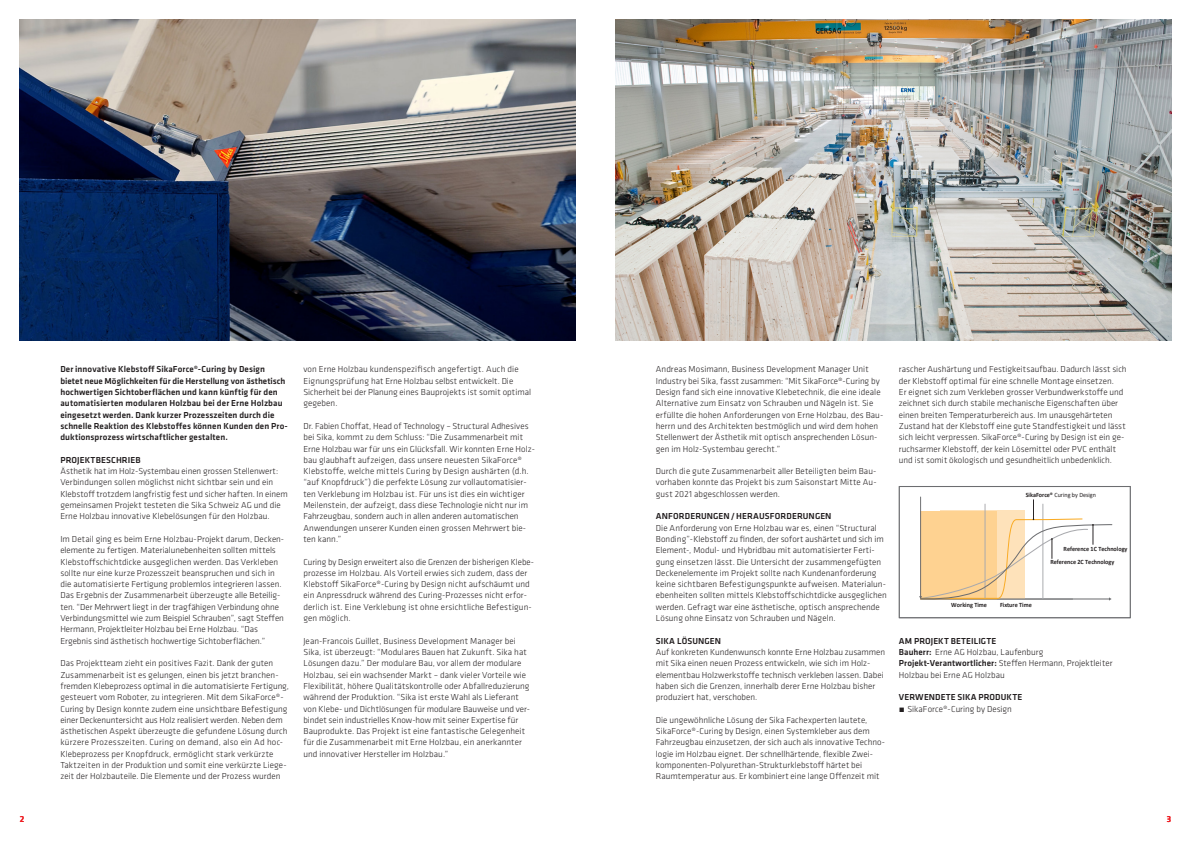
<style>
.page{position:relative;width:1191px;height:842px;background:#fff}
.page>*{position:absolute;margin:0;border:0;box-sizing:border-box;transform-origin:0 0}
.SI_Copy_Magazine_A4{font:300 9px/11.3px "Klavika";letter-spacing:.005em;color:#231f20}
.SI_Klavika_BACK_copy{font:300 9px/11.3px "Klavika";color:#231f20}
.SI_Copy_Magazine_A4-2{font:500 9px/11.3px "Klavika";letter-spacing:.01em;color:#231f20}
.SI_Klavika_BACK_copy-2{font:500 9px "Klavika";letter-spacing:.01em;color:#231f20}
.t1{font:500 9px "Klavika";color:#ee1d23}
.t2{font:700 6.5px "Calibri";color:#231f20;scale:.94 1}
.t3{font:6.5px "Calibri";color:#231f20;scale:.94 1}
.s1{font-weight:700}
.s2{font-weight:500}
</style>
<div class="page">
<img style="left:20px;top:20px;width:555px;height:321px">
<img style="left:615px;top:20px;width:556px;height:321px">
<hr style="left:920px;top:497px;width:1px;height:100px;background:#6c6d70">
<div style="left:899px;top:486px;width:231px;height:132px;border:1px solid #6c6d70"></div>
<svg style="left:919px;top:499px;width:193px;height:102px"></svg>
<p class="SI_Copy_Magazine_A4-2" style="left:60px;top:364px;width:229px">Der innovative Klebstoff SikaForce®-Curing by Design bietet neue Möglichkeiten für die Herstellung von ästhetisch hochwertigen Sichtoberflächen und kann künftig für den automatisierten modularen Holzbau bei der Erne Holzbau eingesetzt werden. Dank kurzer Prozesszeiten durch die schnelle Reaktion des Klebstoffes können Kunden den Pro&shy;duktionsprozess wirtschaftlicher gestalten.</p>
<p class="SI_Copy_Magazine_A4-2" style="left:60px;top:454px;width:82px">PROJEKTBESCHRIEB</p>
<p class="SI_Copy_Magazine_A4" style="left:60px;top:465px;width:229px">Ästhetik hat im Holz-Systembau einen grossen Stellenwert:<br>Verbindungen sollen möglichst nicht sichtbar sein und ein Klebstoff trotzdem langfristig fest und sicher haften. In einem gemeinsamen Projekt testeten die Sika Schweiz AG und die Erne Holzbau innovative Klebelösungen für den Holzbau.</p>
<p class="SI_Copy_Magazine_A4" style="left:60px;top:533px;width:225px">Im Detail ging es beim Erne Holzbau-Projekt darum, Decken&shy;elemente zu fertigen. Materialunebenheiten sollten mittels Klebstoffschichtdicke ausgeglichen werden. Das Verkleben sollte nur eine kurze Prozesszeit beanspruchen und sich in die automatisierte Fertigung problemlos integrieren lassen.<br>Das Ergebnis der Zusammenarbeit überzeugte alle Beteilig&shy;ten. “Der Mehrwert liegt in der tragfähigen Verbindung ohne Verbindungsmittel wie zum Beispiel Schrauben”, sagt Steffen Hermann, Projektleiter Holzbau bei Erne Holzbau. “Das Ergebnis sind ästhetisch hochwertige Sichtoberflächen.”</p>
<p class="SI_Copy_Magazine_A4" style="left:60px;top:657px;width:230px">Das Projektteam zieht ein positives Fazit. Dank der guten Zusammenarbeit ist es gelungen, einen bis jetzt branchen&shy;fremden Klebeprozess optimal in die automatisierte Fertigung, gesteuert vom Roboter, zu integrieren. Mit dem SikaForce®- Curing by Design konnte zudem eine unsichtbare Befestigung einer Deckenuntersicht aus Holz realisiert werden. Neben dem ästhetischen Aspekt überzeugte die gefundene Lösung durch kürzere Prozesszeiten. Curing on demand, also ein Ad hoc-Klebeprozess per Knopfdruck, ermöglicht stark verkürzte Taktzeiten in der Produktion und somit eine verkürzte Liege&shy;zeit der Holzbauteile. Die Elemente und der Prozess wurden</p>
<p class="SI_Copy_Magazine_A4" style="left:303px;top:364px;width:229px">von Erne Holzbau kundenspezifisch angefertigt. Auch die Eignungsprüfung hat Erne Holzbau selbst entwickelt. Die Sicherheit bei der Planung eines Bauprojekts ist somit optimal gegeben.</p>
<p class="SI_Copy_Magazine_A4" style="left:303px;top:420px;width:232px">Dr. Fabien Choffat, Head of Technology – Structural Adhesives bei Sika, kommt zu dem Schluss: “Die Zusammenarbeit mit Erne Holzbau war für uns ein Glücksfall. Wir konnten Erne Holz&shy;bau glaubhaft aufzeigen, dass unsere neuesten SikaForce® Klebstoffe, welche mittels Curing by Design aushärten (d.h. “auf Knopfdruck”) die perfekte Lösung zur vollautomatisier&shy;ten Verklebung im Holzbau ist. Für uns ist dies ein wichtiger Meilenstein, der aufzeigt, dass diese Technologie nicht nur im Fahrzeugbau, sondern auch in allen anderen automatischen Anwendungen unserer Kunden einen grossen Mehrwert bie&shy;ten kann.”</p>
<p class="SI_Copy_Magazine_A4" style="left:303px;top:556px;width:232px">Curing by Design erweitert also die Grenzen der bisherigen Klebe&shy;prozesse im Holzbau. Als Vorteil erwies sich zudem, dass der Klebstoff SikaForce®-Curing by Design nicht aufschäumt und ein Anpressdruck während des Curing-Prozesses nicht erfor&shy;derlich ist. Eine Verklebung ist ohne ersichtliche Befestigun&shy;gen möglich.</p>
<p class="SI_Copy_Magazine_A4" style="left:303px;top:635px;width:227px">Jean-Francois Guillet, Business Development Manager bei Sika, ist überzeugt: “Modulares Bauen hat Zukunft. Sika hat Lösungen dazu.” Der modulare Bau, vor allem der modulare Holzbau, sei ein wachsender Markt – dank vieler Vorteile wie Flexibilität, höhere Qualitätskontrolle oder Abfallreduzierung während der Produktion. “Sika ist erste Wahl als Lieferant von Klebe- und Dichtlösungen für modulare Bauweise und ver&shy;bindet sein industrielles Know-how mit seiner Expertise für Bauprodukte. Das Projekt ist eine fantastische Gelegenheit für die Zusammenarbeit mit Erne Holzbau, ein anerkannter und innovativer Hersteller im Holzbau.”</p>
<p class="SI_Copy_Magazine_A4" style="left:656px;top:364px;width:229px">Andreas Mosimann, Business Development Manager Unit Industry bei Sika, fasst zusammen: “Mit SikaForce®-Curing by Design fand sich eine innovative Klebetechnik, die eine ideale Alternative zum Einsatz von Schrauben und Nägeln ist. Sie erfüllte die hohen Anforderungen von Erne Holzbau, des Bau&shy;herrn und des Architekten bestmöglich und wird dem hohen Stellenwert der Ästhetik mit optisch ansprechenden Lösun&shy;gen im Holz-Systembau gerecht.”</p>
<p class="SI_Copy_Magazine_A4" style="left:656px;top:465px;width:222px;text-align:justify">Durch die gute Zusammenarbeit aller Beteiligten beim Bau&shy;vorhaben konnte das Projekt bis zum Saisonstart Mitte Au&shy;gust 2021 abgeschlossen werden.</p>
<p class="SI_Copy_Magazine_A4-2" style="left:656px;top:510px;width:177px">ANFORDERUNGEN/HERAUSFORDERUNGEN</p>
<p class="SI_Copy_Magazine_A4" style="left:656px;top:522px;width:233px">Die Anforderung von Erne Holzbau war es, einen “Structural Bonding”-Klebstoff zu finden, der sofort aushärtet und sich im Element-, Modul- und Hybridbau mit automatisierter Ferti&shy;gung einsetzen lässt. Die Untersicht der zusammengefügten Deckenelemente im Projekt sollte nach Kundenanforderung keine sichtbaren Befestigungspunkte aufweisen. Materialun&shy;ebenheiten sollten mittels Klebstoffschichtdicke ausgeglichen werden. Gefragt war eine ästhetische, optisch ansprechende Lösung ohne Einsatz von Schrauben und Nägeln.</p>
<p class="SI_Copy_Magazine_A4-2" style="left:656px;top:635px;width:67px">SIKA LÖSUNGEN</p>
<p class="SI_Klavika_BACK_copy" style="left:656px;top:646px;width:231px">Auf konkreten Kundenwunsch konnte Erne Holzbau zusammen mit Sika einen neuen Prozess entwickeln, wie sich im Holz&shy;elementbau Holzwerkstoffe technisch verkleben lassen. Dabei haben sich die Grenzen, innerhalb derer Erne Holzbau bisher produziert hat, verschoben.</p>
<p class="SI_Klavika_BACK_copy" style="left:656px;top:714px;width:231px">Die ungewöhnliche Lösung der Sika Fachexperten lautete, SikaForce®-Curing by Design, einen Systemkleber aus dem Fahrzeugbau einzusetzen, der sich auch als innovative Techno&shy;logie im Holzbau eignet. Der schnellhärtende, flexible Zwei&shy;komponenten-Polyurethan-Strukturklebstoff härtet bei Raumtemperatur aus. Er kombiniert eine lange Offenzeit mit</p>
<p class="SI_Klavika_BACK_copy" style="left:899px;top:364px;width:229px">rascher Aushärtung und Festigkeitsaufbau. Dadurch lässt sich der Klebstoff optimal für eine schnelle Montage einsetzen.<br>Er eignet sich zum Verkleben grosser Verbundwerkstoffe und zeichnet sich durch stabile mechanische Eigenschaften über einen breiten Temperaturbereich aus. Im unausgehärteten Zustand hat der Klebstoff eine gute Standfestigkeit und lässt sich leicht verpressen. SikaForce®-Curing by Design ist ein ge&shy;ruchsarmer Klebstoff, der kein Lösemittel oder PVC enthält und ist somit ökologisch und gesundheitlich unbedenklich.</p>
<p class="t3" style="left:1025px;top:491px;width:76px"><span class="s1">SikaForce®</span> Curing by Design</p>
<p class="t2" style="left:1063px;top:544px;width:70px">Reference 1C Technology</p>
<p class="t2" style="left:951px;top:600px;width:39px">Working Time</p>
<p class="t2" style="left:1000px;top:600px;width:35px">Fixture Time</p>
<p class="t2" style="left:1050px;top:557px;width:70px">Reference 2C Technology</p>
<p class="SI_Klavika_BACK_copy-2" style="left:899px;top:635px;width:99px">AM PROJEKT BETEILIGTE</p>
<p class="SI_Klavika_BACK_copy" style="left:899px;top:646px;width:146px"><span class="s2">Bauherr:</span> Erne AG Holzbau, Laufenburg</p>
<p class="SI_Klavika_BACK_copy" style="left:899px;top:657px;width:215px"><span class="s2">Projekt-Verantwortlicher:</span> Steffen Hermann, Projektleiter<br>Holzbau bei Erne AG Holzbau</p>
<p class="SI_Klavika_BACK_copy-2" style="left:899px;top:691px;width:125px">VERWENDETE SIKA PRODUKTE</p>
<p class="SI_Copy_Magazine_A4" style="left:899px;top:703px;width:115px">́ SikaForce®-Curing by Design</p>
<p class="t1" style="left:20px;top:813px;width:6px">2</p>
<p class="t1" style="left:1166px;top:813px;width:6px">3</p>
</div>
